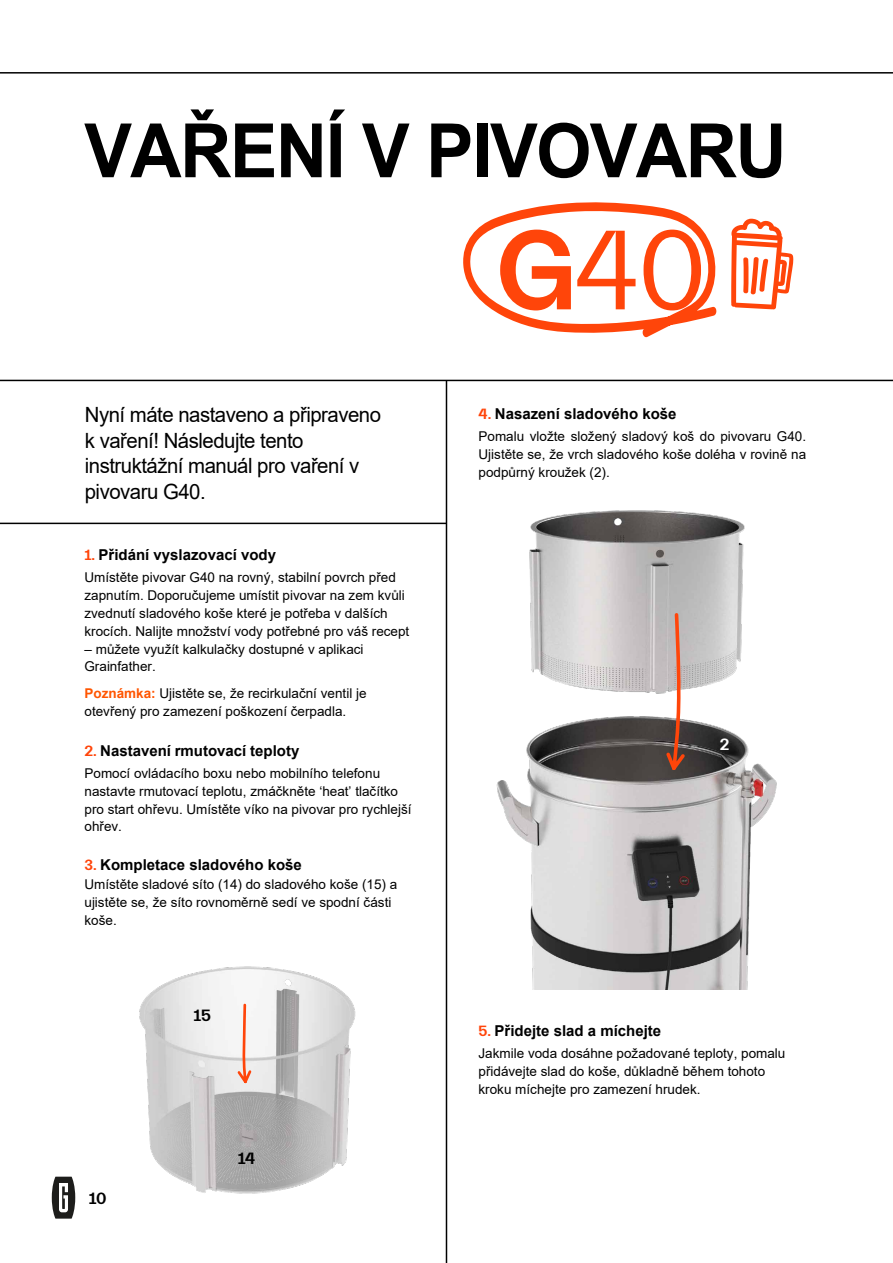
<style>
.page{position:relative;width:893px;height:1263px;background:#fff}
.page>*{position:absolute;margin:0;border:0;box-sizing:border-box;transform-origin:0 0}
.t1{font:113.85px "Everett";color:#ff450a;scale:.95 1}
.t2{font:700 75px "Arial";letter-spacing:-.025em;color:#000;scale:.95 1}
.t3{font:21px/25.7px "Arial";letter-spacing:-.025em;color:#000}
.t4{font:700 16.5px "Everett";color:#000}
.t5{font:700 16.5px "Everett";color:#fff}
.t6{font:700 15px "Arial";color:#000}
.t7{font:13.5px/18px "Arial";color:#000}
.s1{font-weight:700}
.s2{font-family:"Everett";color:#ff450a}
.s3{font-weight:700;color:#f50}
</style>
<div class="page">
<svg style="left:52px;top:1177px;width:23px;height:41px"></svg>
<svg style="left:463px;top:202px;width:254px;height:136px"></svg>
<img style="left:496px;top:510px;width:281px;height:479px">
<svg style="left:663px;top:611px;width:25px;height:176px;background:#af9188"></svg>
<hr style="left:0;top:72px;width:893px;height:2px;background:#000">
<hr style="left:0;top:380px;width:893px;height:1px;background:#000">
<hr style="left:0;top:523px;width:446px;height:1px;background:#000">
<hr style="left:446px;top:380px;width:1px;height:883px;background:#000">
<img style="left:139px;top:966px;width:217px;height:228px">
<svg style="left:235px;top:1002px;width:18px;height:92px"></svg>
<svg style="left:731px;top:219px;width:63px;height:91px"></svg>
<h2 class="t2" style="left:84px;top:98px;width:741px">VAŘENÍ V PIVOVARU</h2>
<h1 class="t1" style="left:496px;top:209px;width:223px"><span class="s1">G</span>40</h1>
<h3 class="t3" style="left:85px;top:402px;width:298px">Nyní máte nastaveno a připraveno k vaření! Následujte tento instruktážní manuál pro vaření v pivovaru G40.</h3>
<p class="t6" style="left:479px;top:403px;width:200px"><span class="s2">4.</span> Nasazení sladového koše</p>
<p class="t7" style="left:479px;top:427px;width:329px;text-align:justify">Pomalu vložte složený sladový koš do pivovaru G40.<br>Ujistěte se, že vrch sladového koše doléha v rovině na podpůrný kroužek (2).</p>
<p class="t6" style="left:84px;top:544px;width:193px"><span class="s2">1.</span> Přidání vyslazovací vody</p>
<p class="t7" style="left:84px;top:568px;width:326px">Umístěte pivovar G40 na rovný, stabilní povrch před zapnutím. Doporučujeme umístit pivovar na zem kvůli zvednutí sladového koše které je potřeba v dalších krocích. Nalijte množství vody potřebné pro váš recept</p>
<p class="t7" style="left:84px;top:640px;width:281px;line-height:17.5px">– můžete využít kalkulačky dostupné v aplikaci<br>Grainfather.</p>
<p class="t7" style="left:84px;top:685px;width:284px;line-height:17.4px"><span class="s3">Poznámka:</span> Ujistěte se, že recirkulační ventil je otevřený pro zamezení poškození čerpadla.</p>
<p class="t6" style="left:84px;top:740px;width:216px"><span class="s2">2.</span> Nastavení rmutovací teploty</p>
<p class="t7" style="left:84px;top:764px;width:329px">Pomocí ovládacího boxu nebo mobilního telefonu nastavte rmutovací teplotu, zmáčkněte ‘heat’ tlačítko pro start ohřevu. Umístěte víko na pivovar pro rychlejší ohřev.</p>
<p class="t6" style="left:84px;top:854px;width:219px"><span class="s2">3.</span> Kompletace sladového koše</p>
<p class="t7" style="left:84px;top:876px;width:314px">Umístěte sladové síto (14) do sladového koše (15) a ujistěte se, že síto rovnoměrně sedí ve spodní části koše.</p>
<p class="t4" style="left:89px;top:1189px;width:19px">10</p>
<p class="t4" style="left:194px;top:1006px;width:19px">15</p>
<p class="t4" style="left:238px;top:1149px;width:19px">14</p>
<p class="t5" style="left:720px;top:735px;width:11px">2</p>
<p class="t6" style="left:479px;top:1020px;width:184px"><span class="s2">5.</span> Přidejte slad a míchejte</p>
<p class="t7" style="left:479px;top:1044px;width:308px">Jakmile voda dosáhne požadované teploty, pomalu přidávejte slad do koše, důkladně během tohoto kroku míchejte pro zamezení hrudek.</p>
</div>
